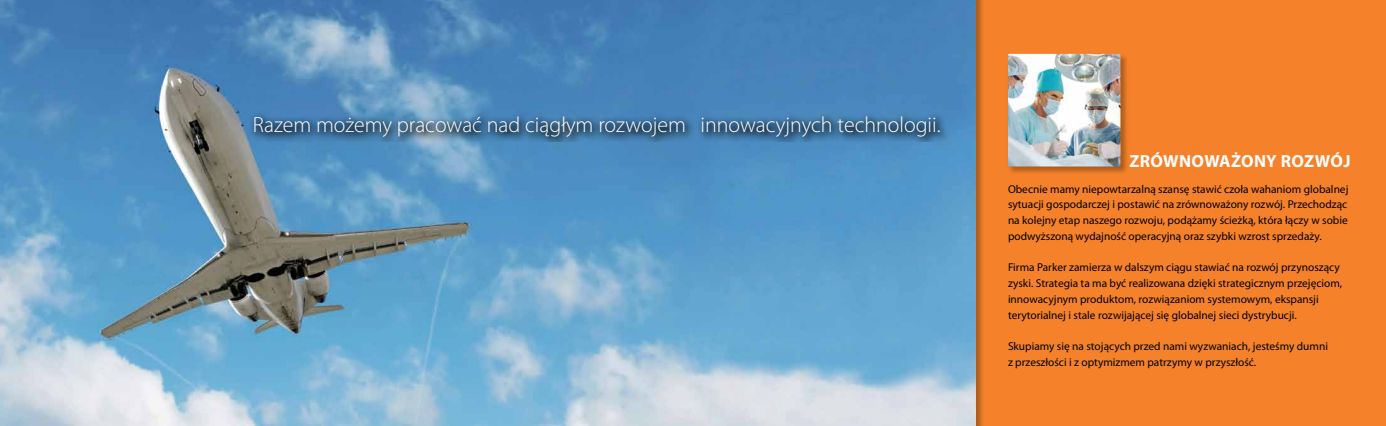
<style>
.page{position:relative;width:1386px;height:426px;background:#fff}
.page>*{position:absolute;margin:0;border:0;box-sizing:border-box;transform-origin:0 0}
.t1{font:300 21.88px "Myriad Pro";color:#fff}
.t2{font:700 17.5px "Myriad Pro";letter-spacing:.02em;color:#fff}
.t3{font:11.38px/15.8px "Myriad Pro";color:#000}
</style>
<div class="page">
<div style="left:975px;top:0;width:411px;height:425px;background:#f5822a"></div>
<div style="left:956px;top:0;width:29px;height:425px;background:#000;opacity:.3"></div>
<img style="left:0;top:0;width:975px;height:425px">
<div style="left:1007px;top:53px;width:122px;height:122px;background:#000;opacity:.3"></div>
<img style="left:1008px;top:54px;width:112px;height:112px">
<div style="left:248px;top:111px;width:703px;height:30px;background:#000;opacity:.75"></div>
<h1 class="t1" style="left:253px;top:112px;width:689px">Razem możemy pracować nad ciągłym rozwojem innowacyjnych technologii.</h1>
<h2 class="t2" style="left:1129px;top:149px;width:223px">ZRÓWNOWAŻONY ROZWÓJ</h2>
<p class="t3" style="left:1008px;top:180px;width:342px;text-align:justify">Obecnie mamy niepowtarzalną szansę stawić czoła wahaniom globalnej sytuacji gospodarczej i postawić na zrównoważony rozwój. Przechodząc na kolejny etap naszego rozwoju, podążamy ścieżką, która łączy w sobie podwyższoną wydajność operacyjną oraz szybki wzrost sprzedaży.</p>
<p class="t3" style="left:1008px;top:259px;width:336px">Firma Parker zamierza w dalszym ciągu stawiać na rozwój przynoszący zyski. Strategia ta ma być realizowana dzięki strategicznym przejęciom, innowacyjnym produktom, rozwiązaniom systemowym, ekspansji terytorialnej i stale rozwijającej się globalnej sieci dystrybucji.</p>
<p class="t3" style="left:1008px;top:338px;width:322px">Skupiamy się na stojących przed nami wyzwaniach, jesteśmy dumni z przeszłości i z optymizmem patrzymy w przyszłość.</p>
</div>
